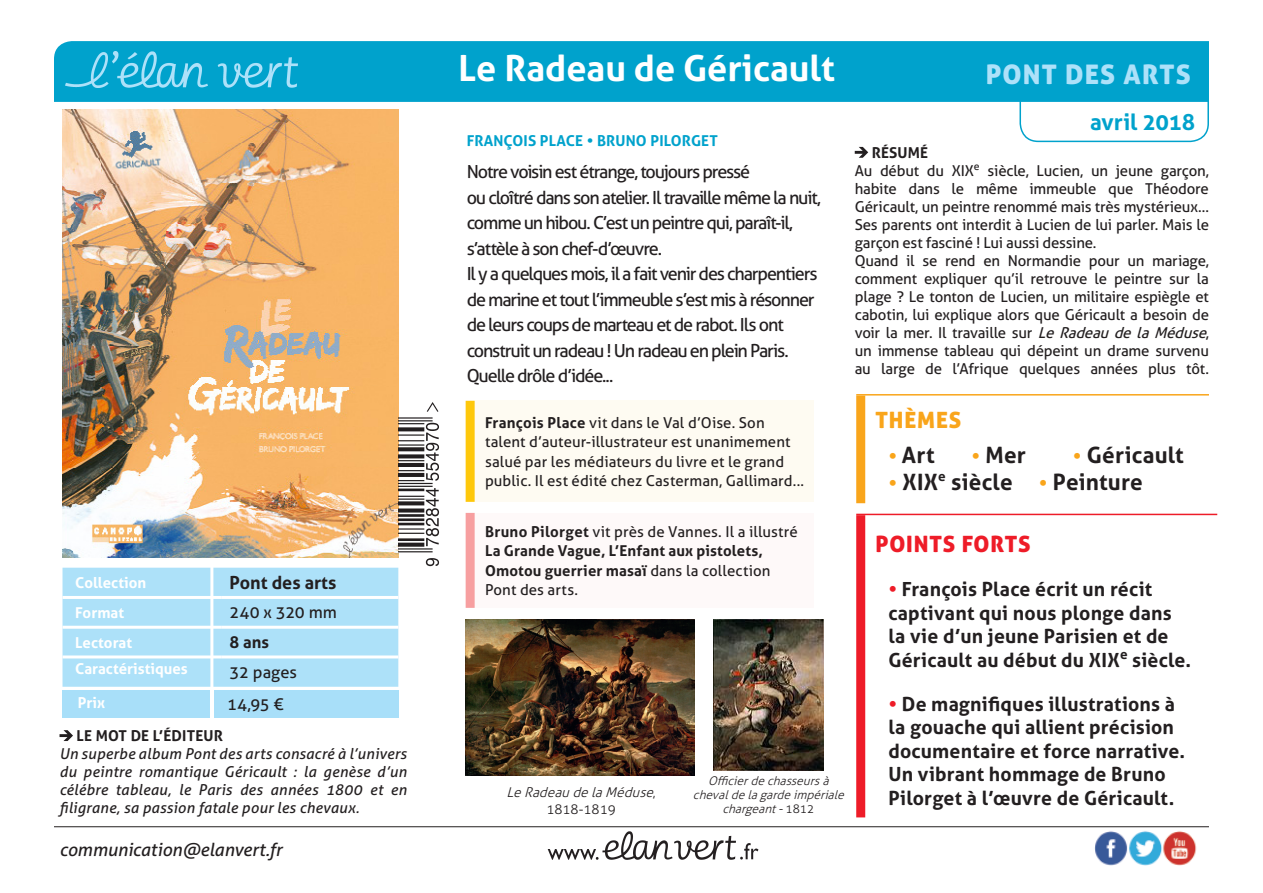
<style>
.page{position:relative;width:1263px;height:893px;background:#fff}
.page>*{position:absolute;margin:0;border:0;box-sizing:border-box;transform-origin:0 0}
.t1{font:700 36px "Aller";color:#fff}
.t2{font:27px "Aller Display";letter-spacing:.04em;color:#ade1f9}
.textes{font:700 22.5px "Aller";letter-spacing:.01em;color:#231f20}
.textes-2{font:22.5px "Aller Display";letter-spacing:.035em;color:#ee1c28}
.t3{font:700 22.5px "Aller";letter-spacing:-.005em;color:#00a2cc}
.textes-3{font:22.5px "Aller Display";letter-spacing:.04em;color:#f9a51b}
.textes-4{font:700 19.5px/23.4px "Aller";letter-spacing:.01em;color:#231f20}
.textes-5{font:18px/25.5px "Aller";letter-spacing:-.065em;color:#231f20}
.textes-6{font:italic 18px "Aller";letter-spacing:-.005em;color:#231f20}
.arguments{font:700 18px "Aller";color:#231f20}
.arguments-2{font:16.5px "Aller";color:#231f20}
.arguments-3{font:700 16.5px "Aller";color:#231f20}
.textes-7{font:15px/18px "Aller";letter-spacing:-.015em;color:#231f20;text-align:justify}
.textes-8{font:italic 15px/18px "Aller";letter-spacing:.015em;color:#231f20;text-align:justify}
.textes-9{font:15px/19.5px "Aller";letter-spacing:.005em;color:#231f20}
.textes-10{font:700 15px/19.5px "Aller";letter-spacing:.01em;color:#231f20}
.t4{font:700 15px "Aller";color:#fff}
.t5{font:700 15px "Aller";letter-spacing:.01em;color:#00a2cc}
.t6{font:italic 300 13.5px "Aller";color:#231f20}
.t7{font:300 13.5px "Aller";color:#231f20}
.t8{font:italic 300 12px "Aller";color:#231f20}
.s1{font-style:italic}
.s2{font-weight:700}
.s3{font-size:19.5px;color:#f9a51b}
.s4{font-weight:400}
.s5{font-style:normal}
.s6{color:#ee1c28}
</style>
<div class="page">
<div style="left:1019px;top:65px;width:190px;height:77px;border:2px solid #00a2cc;border-radius:18px"></div>
<div style="left:54px;top:41px;width:1155px;height:61px;background:#00a2cc"></div>
<img style="left:66px;top:51px;width:232px;height:36px">
<svg style="left:855px;top:147px;width:13px;height:11px"></svg>
<div style="left:470px;top:401px;width:344px;height:101px;background:#fefbf2"></div>
<div style="left:466px;top:401px;width:9px;height:101px;background:#fec80b"></div>
<hr style="left:856px;top:394px;width:353px;height:2px;background:#f9a51b">
<div style="left:856px;top:396px;width:9px;height:107px;background:#f9a51b"></div>
<div style="left:856px;top:515px;width:9px;height:302px;background:#ee1c28"></div>
<hr style="left:856px;top:514px;width:361px;height:1px;background:#ee1c28">
<div style="left:470px;top:513px;width:344px;height:95px;background:#fef9f9"></div>
<div style="left:466px;top:513px;width:9px;height:95px;background:#f79fa0"></div>
<div style="left:63px;top:568px;width:335px;height:119px;background:#ade1f9"></div>
<hr style="left:63px;top:596px;width:158px;height:3px;background:#fff">
<hr style="left:63px;top:626px;width:158px;height:3px;background:#fff">
<hr style="left:63px;top:655px;width:158px;height:3px;background:#fff">
<hr style="left:221px;top:596px;width:177px;height:3px;background:#fff">
<hr style="left:221px;top:626px;width:177px;height:3px;background:#fff">
<hr style="left:221px;top:655px;width:177px;height:3px;background:#fff">
<img style="left:547px;top:831px;width:212px;height:28px">
<img style="left:1086px;top:827px;width:123px;height:39px">
<hr style="left:54px;top:826px;width:1155px;height:1px;background:#231f20">
<hr style="left:210px;top:558px;width:3px;height:139px;background:#fff">
<img style="left:63px;top:110px;width:335px;height:448px">
<img style="left:466px;top:619px;width:229px;height:157px">
<hr style="left:398px;top:548px;width:35px;height:2px;background:#231f20">
<hr style="left:398px;top:551px;width:35px;height:1px;background:#231f20">
<hr style="left:398px;top:543px;width:26px;height:4px;background:#615e5e">
<hr style="left:398px;top:483px;width:35px;height:1px;background:#231f20">
<hr style="left:398px;top:486px;width:35px;height:1px;background:#231f20">
<hr style="left:398px;top:417px;width:35px;height:2px;background:#231f20">
<hr style="left:398px;top:420px;width:35px;height:1px;background:#231f20">
<svg style="left:426px;top:558px;width:13px;height:8px"></svg>
<svg style="left:398px;top:488px;width:41px;height:58px"></svg>
<svg style="left:398px;top:423px;width:41px;height:58px"></svg>
<svg style="left:426px;top:402px;width:13px;height:10px"></svg>
<div style="left:214px;top:691px;width:184px;height:27px;background:#a8dff9"></div>
<div style="left:63px;top:690px;width:147px;height:27px;background:#a8dff9"></div>
<img style="left:714px;top:619px;width:110px;height:152px">
<svg style="left:60px;top:730px;width:13px;height:11px"></svg>
<p class="t4" style="left:75px;top:573px;width:72px">Collection</p>
<p class="arguments" style="left:230px;top:572px;width:108px">Pont des arts</p>
<p class="t4" style="left:75px;top:603px;width:50px">Format</p>
<p class="arguments-2" style="left:230px;top:602px;width:109px">240 x 320 mm</p>
<p class="t4" style="left:75px;top:633px;width:58px">Lectorat</p>
<p class="arguments-3" style="left:230px;top:632px;width:41px">8 ans</p>
<p class="t4" style="left:75px;top:659px;width:114px">Caractéristiques</p>
<p class="arguments-2" style="left:230px;top:662px;width:69px">32 pages</p>
<p class="t4" style="left:78px;top:693px;width:29px">Prix</p>
<p class="arguments-2" style="left:227px;top:694px;width:58px">14,95 €</p>
<p class="textes-10" style="left:77px;top:726px;width:148px">LE MOT DE L’ÉDITEUR</p>
<p class="textes-8" style="left:60px;top:745px;width:349px">Un superbe album Pont des arts consacré à l’univers du peintre romantique Géricault : la genèse d’un célébre tableau, le Paris des années 1800 et en filigrane, sa passion fatale pour les chevaux.</p>
<p class="textes-6" style="left:60px;top:839px;width:224px">communication@elanvert.fr</p>
<p class="t1" style="left:458px;top:46px;width:378px">Le Radeau de Géricault</p>
<p class="t2" style="left:986px;top:57px;width:207px">PONT DES ARTS</p>
<p class="t5" style="left:467px;top:131px;width:253px">FRANÇOIS PLACE • BRUNO PILORGET</p>
<p class="textes-5" style="left:467px;top:159px;width:285px">Notre voisin est étrange, toujours pressé</p>
<p class="textes-5" style="left:467px;top:184px;width:356px">ou cloîtré dans son atelier. Il travaille même la nuit, comme un hibou. C’est un peintre qui, paraît-il, s’attèle à son chef-d’œuvre.</p>
<p class="textes-5" style="left:467px;top:261px;width:352px">Il y a quelques mois, il a fait venir des charpentiers</p>
<p class="textes-5" style="left:467px;top:286px;width:349px">de marine et tout l’immeuble s’est mis à résonner</p>
<p class="textes-5" style="left:467px;top:312px;width:324px">de leurs coups de marteau et de rabot. Ils ont construit un radeau ! Un radeau en plein Paris.</p>
<p class="textes-5" style="left:467px;top:363px;width:148px">Quelle drôle d’idée...</p>
<p class="t3" style="left:1090px;top:108px;width:107px">avril 2018</p>
<p class="textes-10" style="left:872px;top:143px;width:58px">RÉSUMÉ</p>
<p class="textes-7" style="left:855px;top:161px;width:356px">Au début du XIX<sup>e</sup> siècle, Lucien, un jeune garçon, habite dans le même immeuble que Théodore Géricault, un peintre renommé mais très mystérieux...<br>Ses parents ont interdit à Lucien de lui parler. Mais le garçon est fasciné ! Lui aussi dessine.</p>
<p class="textes-7" style="left:855px;top:251px;width:358px;text-align:left">Quand il se rend en Normandie pour un mariage, comment expliquer qu’il retrouve le peintre sur la plage ? Le tonton de Lucien, un militaire espiègle et cabotin, lui explique alors que Géricault a besoin de voir la mer. Il travaille sur <span class="s1">LeRadeaudelaMéduse</span>, un immense tableau qui dépeint un drame survenu au large de l’Afrique quelques années plus tôt.</p>
<p class="textes-9" style="left:485px;top:412px;width:321px"><span class="s2">François Place</span> vit dans le Val d’Oise. Son talent d’auteur-illustrateur est unanimement salué par les médiateurs du livre et le grand public. Il est édité chez Casterman, Gallimard...</p>
<p class="textes-3" style="left:876px;top:406px;width:87px">THÈMES</p>
<p class="textes" style="left:888px;top:442px;width:48px"><span class="s3">•</span> Art</p>
<p class="textes" style="left:971px;top:442px;width:56px"><span class="s3">•</span> Mer</p>
<p class="textes" style="left:1073px;top:442px;width:112px"><span class="s3">•</span> Géricault</p>
<p class="textes" style="left:888px;top:469px;width:256px"><span class="s3">•</span> XIX<sup>e</sup> siècle <span class="s3">•</span> Peinture</p>
<p class="textes-10" style="left:485px;top:521px;width:314px">Bruno Pilorget <span class="s4">vit près de Vannes. Il a illustré </span>La Grande Vague, L’Enfant aux pistolets, Omotou guerrier masaï <span class="s4">dans la collection Pont des arts.</span></p>
<p class="t6" style="left:507px;top:784px;width:152px">LeRadeaudelaMéduse<span class="s5">,</span></p>
<p class="t7" style="left:546px;top:801px;width:71px">1818-1819</p>
<p class="t8" style="left:708px;top:773px;width:126px">Officierdechasseursà</p>
<p class="t8" style="left:693px;top:788px;width:156px">chevaldelagardeimpériale</p>
<p class="t8" style="left:722px;top:802px;width:93px">chargeant-<span class="s5">1 8 1 2</span></p>
<p class="textes-2" style="left:876px;top:529px;width:157px">POINTS FORTS</p>
<p class="textes-4" style="left:888px;top:578px;width:304px"><span class="s6">•</span> François Place écrit un récit captivant qui nous plonge dans la vie d’un jeune Parisien et de<br>Géricault au début du XIX<sup>e</sup> siècle.</p>
<p class="textes-4" style="left:888px;top:692px;width:298px"><span class="s6">•</span> De magnifiques illustrations à la gouache qui allient précision documentaire et force narrative.<br>Un vibrant hommage de Bruno<br>Pilorget à l’œuvre de Géricault.</p>
</div>
